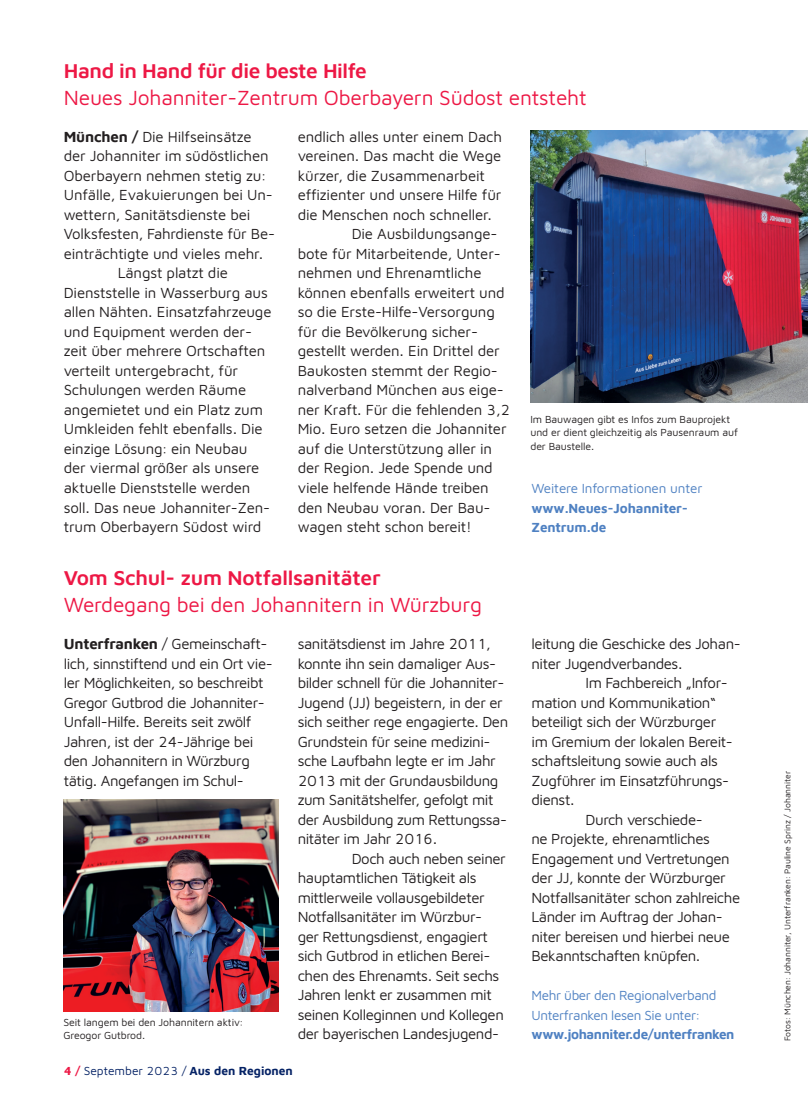
<style>
.page{position:relative;width:808px;height:1106px;background:#fff}
.page>*{position:absolute;margin:0;border:0;box-sizing:border-box;transform-origin:0 0}
.JUH_SL_14pt{font:21px "Maven Johanniter";letter-spacing:-.01em;color:#ed1845}
.JUH_SL_14pt-2{font:600 21px "Maven Johanniter";letter-spacing:-.01em;color:#ed1845}
.JUH_Fließtext_10pt{font:15px/19.5px "Maven Johanniter";letter-spacing:-.03em;color:#231f20}
.JUH_Fließtext_10pt-2{font:15px/19.5px "Maven Johanniter";letter-spacing:-.01em;color:#231f20}
.JUH_Note_Infokasten-Text_9pt{font:13.5px/19.5px "Maven Johanniter";letter-spacing:-.03em;color:#4f81c2}
.JUH_Fließtext_10pt-3{font:700 13.5px/19.5px "Maven Johanniter";letter-spacing:-.01em;color:#4f81c2}
.t1{font:12px "Maven Johanniter";color:#052265}
.JUH_BU_7pt{font:10.5px/13.5px "Maven Johanniter";letter-spacing:-.01em;color:#231f20}
.JUH_Impressum_5_7pt{font:8.55px "Maven Johanniter";letter-spacing:-.005em;color:#231f20}
.s1{font-weight:700}
.s2{font-weight:400}
.s3{font-weight:700;color:#ed1845}
</style>
<div class="page">
<img style="left:531px;top:131px;width:277px;height:271px">
<img style="left:64px;top:799px;width:215px;height:212px">
<p class="JUH_SL_14pt-2" style="left:64px;top:56px;width:304px">Hand in Hand für die beste Hilfe</p>
<p class="JUH_SL_14pt" style="left:64px;top:83px;width:524px">Neues Johanniter-Zentrum Oberbayern Südost entsteht</p>
<p class="JUH_Fließtext_10pt-2" style="left:64px;top:126px;width:213px"><span class="s1">München /</span> Die Hilfseinsätze der Johanniter im südöstlichen<br>Oberbayern nehmen stetig zu:<br>Unfälle, Evakuierungen bei Un&shy;wettern, Sanitätsdienste bei<br>Volksfesten, Fahrdienste für Be&shy;einträchtigte und vieles mehr.</p>
<p class="JUH_Fließtext_10pt-2" style="left:64px;top:262px;width:209px;text-indent:54px">Längst platzt die<br>Dienststelle in Wasserburg aus allen Nähten. Einsatzfahrzeuge und Equipment werden der&shy;zeit über mehrere Ortschaften verteilt untergebracht, für<br>Schulungen werden Räume angemietet und ein Platz zum<br>Umkleiden fehlt ebenfalls. Die einzige Lösung: ein Neubau der viermal größer als unsere aktuelle Dienststelle werden soll. Das neue Johanniter-Zen&shy;trum Oberbayern Südost wird</p>
<p class="JUH_Fließtext_10pt-2" style="left:298px;top:126px;width:206px">endlich alles unter einem Dach vereinen. Das macht die Wege kürzer, die Zusammenarbeit effizienter und unsere Hilfe für die Menschen noch schneller.</p>
<p class="JUH_Fließtext_10pt-2" style="left:298px;top:223px;width:214px;text-indent:54px">Die Ausbildungsange&shy;bote für Mitarbeitende, Unter&shy;nehmen und Ehrenamtliche können ebenfalls erweitert und so die Erste-Hilfe-Versorgung für die Bevölkerung sicher&shy;gestellt werden. Ein Drittel der<br>Baukosten stemmt der Regio&shy;nalverband München aus eige&shy;ner Kraft. Für die fehlenden 3,2<br>Mio. Euro setzen die Johanniter auf die Unterstützung aller in der Region. Jede Spende und viele helfende Hände treiben den Neubau voran. Der Bau&shy;wagen steht schon bereit!</p>
<p class="JUH_BU_7pt" style="left:530px;top:411px;width:209px">Im Bauwagen gibt es Infos zum Bauprojekt und er dient gleichzeitig als Pausenraum auf der Baustelle.</p>
<p class="JUH_Fließtext_10pt-3" style="left:531px;top:477px;width:172px"><span class="s2">Weitere Informationen unter </span>www.Neues-Johanniter-<br>Zentrum.de</p>
<p class="JUH_SL_14pt-2" style="left:64px;top:563px;width:318px">Vom Schul- zum Notfallsanitäter</p>
<p class="JUH_SL_14pt" style="left:64px;top:590px;width:420px">Werdegang bei den Johannitern in Würzburg</p>
<p class="JUH_Fließtext_10pt" style="left:64px;top:633px;width:210px"><span class="s1">Unterfranken</span> / Gemeinschaft&shy;lich, sinnstiftend und ein Ort vie&shy;ler Möglichkeiten, so beschreibt<br>Gregor Gutbrod die Johanniter-<br>Unfall-Hilfe. Bereits seit zwölf<br>Jahren, ist der 24-Jährige bei den Johannitern in Würzburg tätig. Angefangen im Schul-</p>
<p class="JUH_Fließtext_10pt" style="left:298px;top:633px;width:212px">sanitätsdienst im Jahre 2011, konnte ihn sein damaliger Aus&shy;bilder schnell für die Johanniter-<br>Jugend (JJ) begeistern, in der er sich seither rege engagierte. Den<br>Grundstein für seine medizini&shy;sche Laufbahn legte er im Jahr<br>2013 mit der Grundausbildung zum Sanitätshelfer, gefolgt mit der Ausbildung zum Rettungssa&shy;nitäter im Jahr 2016.</p>
<p class="JUH_Fließtext_10pt" style="left:298px;top:847px;width:210px;text-indent:54px">Doch auch neben seiner hauptamtlichen Tätigkeit als mittlerweile vollausgebildeter<br>Notfallsanitäter im Würzbur&shy;ger Rettungsdienst, engagiert sich Gutbrod in etlichen Berei&shy;chen des Ehrenamts. Seit sechs<br>Jahren lenkt er zusammen mit seinen Kolleginnen und Kollegen der bayerischen Landesjugend-</p>
<p class="JUH_BU_7pt" style="left:64px;top:1014px;width:181px">Seit langem bei den Johannitern aktiv:<br>Greogor Gutbrod.</p>
<p class="t1" style="left:64px;top:1063px;width:231px"><span class="s3">4 /</span> September 2023 / <span class="s1">Aus den Regionen</span></p>
<p class="JUH_Fließtext_10pt" style="left:531px;top:633px;width:211px">leitung die Geschicke des Johan&shy;niter Jugendverbandes.</p>
<p class="JUH_Fließtext_10pt" style="left:531px;top:672px;width:203px;text-indent:54px">Im Fachbereich „Infor&shy;mation und Kommunikation“ beteiligt sich der Würzburger im Gremium der lokalen Bereit&shy;schaftsleitung sowie auch als<br>Zugführer im Einsatzführungs&shy;dienst.</p>
<p class="JUH_Fließtext_10pt" style="left:531px;top:808px;width:210px;text-indent:54px">Durch verschiede-<br>ne Projekte, ehrenamtliches<br>Engagement und Vertretungen der JJ, konnte der Würzburger<br>Notfallsanitäter schon zahlreiche<br>Länder im Auftrag der Johan&shy;niter bereisen und hierbei neue<br>Bekanntschaften knüpfen.</p>
<p class="JUH_Note_Infokasten-Text_9pt" style="left:531px;top:985px;width:204px">Mehr über den Regionalverband<br>Unterfranken lesen Sie unter: <span class="s1">www.johanniter.de/unterfranken</span></p>
<p class="JUH_Impressum_5_7pt" style="left:782px;top:1040px;width:271px;rotate:-90deg">Fotos: München: Johanniter, Unterfranken: Pauline Sprinz / Johanniter</p>
</div>
